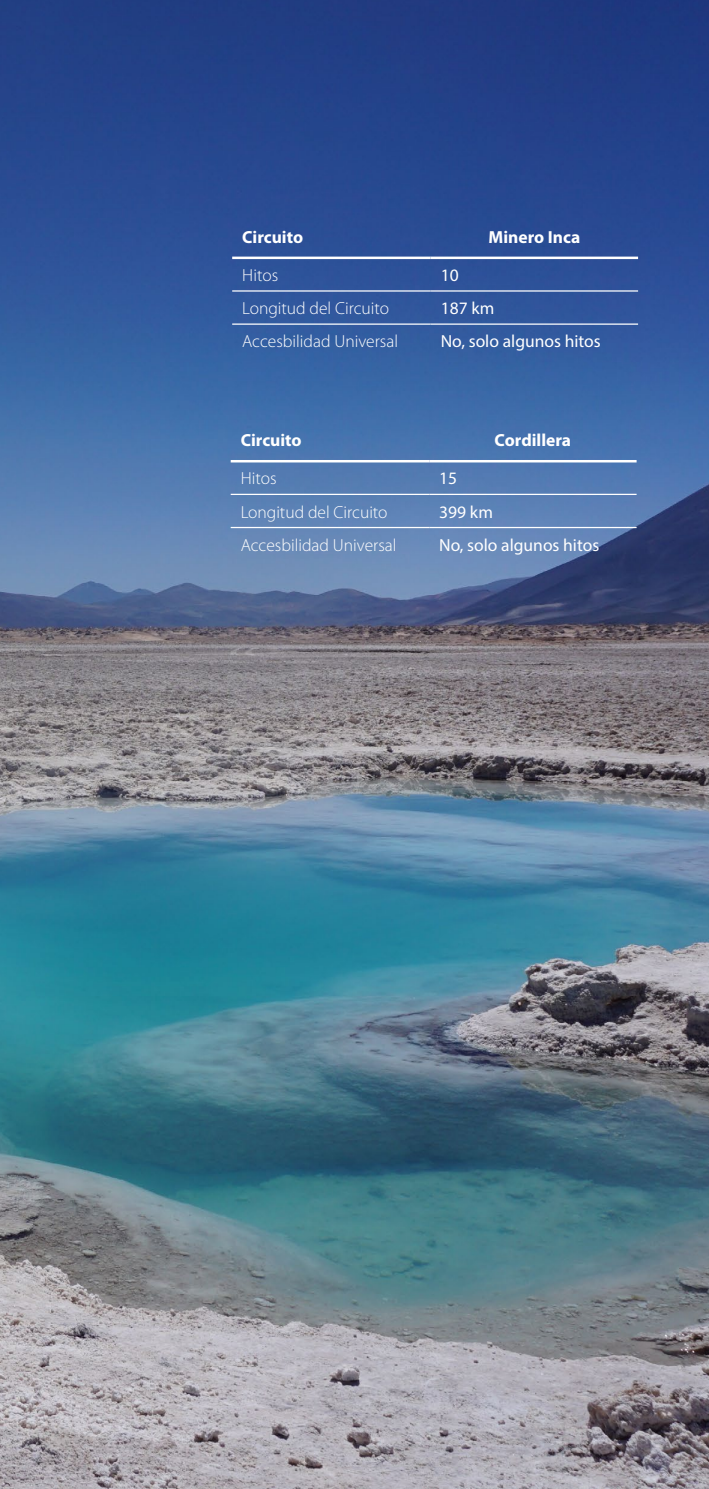
<style>
.page{position:relative;width:709px;height:1489px;background:#fff}
.page>*{position:absolute;margin:0;border:0;box-sizing:border-box;transform-origin:0 0}
.t1{font:300 17.5px "Myriad Pro";color:#fff}
.t2{font:17.5px "Myriad Pro";color:#fff}
.t3{font:700 17.5px "Myriad Pro";color:#fff}
</style>
<div class="page">
<img style="left:0;top:0;width:709px;height:1488px">
<hr style="left:232px;top:290px;width:199px;height:1px;background:#fff">
<hr style="left:431px;top:290px;width:207px;height:1px;background:#fff">
<hr style="left:232px;top:323px;width:199px;height:2px;background:#fff">
<hr style="left:431px;top:323px;width:207px;height:2px;background:#fff">
<hr style="left:232px;top:256px;width:199px;height:3px;background:#fff">
<hr style="left:431px;top:256px;width:207px;height:3px;background:#fff">
<hr style="left:231px;top:493px;width:198px;height:2px;background:#fff">
<hr style="left:429px;top:493px;width:207px;height:2px;background:#fff">
<hr style="left:231px;top:527px;width:198px;height:1px;background:#fff">
<hr style="left:429px;top:527px;width:207px;height:1px;background:#fff">
<hr style="left:231px;top:460px;width:198px;height:2px;background:#fff">
<hr style="left:429px;top:460px;width:207px;height:2px;background:#fff">
<p class="t3" style="left:242px;top:225px;width:62px">Circuito</p>
<p class="t3" style="left:488px;top:225px;width:93px">Minero Inca</p>
<p class="t1" style="left:242px;top:265px;width:38px">Hitos</p>
<p class="t2" style="left:441px;top:264px;width:19px">10</p>
<p class="t1" style="left:242px;top:299px;width:148px">Longitud del Circuito</p>
<p class="t2" style="left:441px;top:297px;width:55px">187 km</p>
<p class="t1" style="left:242px;top:332px;width:157px">Accesbilidad Universal</p>
<p class="t2" style="left:441px;top:330px;width:162px">No, solo algunos hitos</p>
<p class="t3" style="left:241px;top:429px;width:62px">Circuito</p>
<p class="t3" style="left:494px;top:429px;width:78px">Cordillera</p>
<p class="t1" style="left:241px;top:469px;width:38px">Hitos</p>
<p class="t2" style="left:439px;top:467px;width:19px">15</p>
<p class="t1" style="left:241px;top:502px;width:148px">Longitud del Circuito</p>
<p class="t2" style="left:439px;top:501px;width:55px">399 km</p>
<p class="t1" style="left:241px;top:535px;width:157px">Accesbilidad Universal</p>
<p class="t2" style="left:439px;top:534px;width:162px">No, solo algunos hitos</p>
</div>
